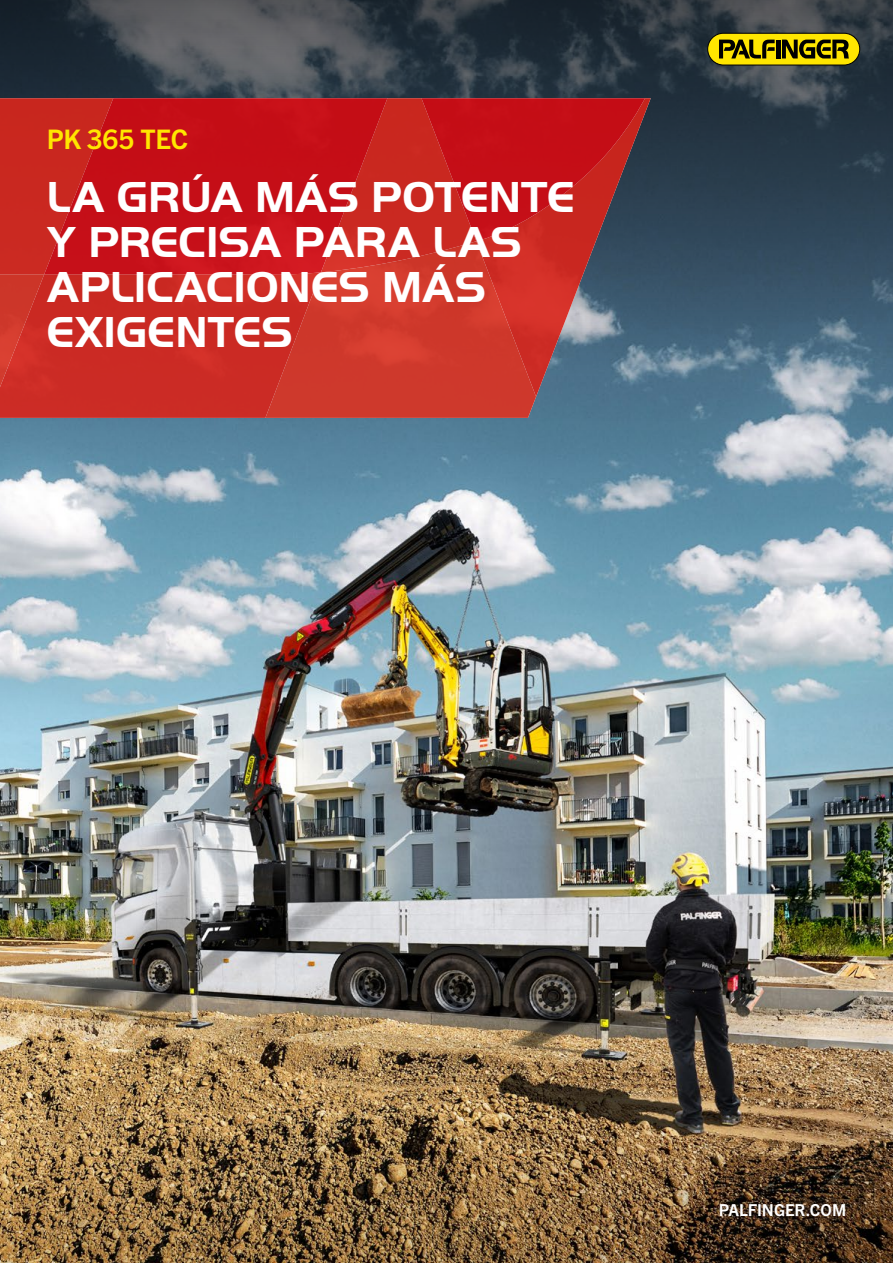
<style>
.page{position:relative;width:893px;height:1263px;background:#fff}
.page>*{position:absolute;margin:0;border:0;box-sizing:border-box;transform-origin:0 0}
.t1{font:700 45px/45px "Palfinger Handel Gothic";color:#fff}
.t2{font:700 27px "Trade Gothic Next LT Pro";letter-spacing:-.01em;color:#ffe600}
.t3{font:700 16.5px "Trade Gothic Next LT Pro";letter-spacing:-.005em;color:#fff}
</style>
<div class="page">
<img style="left:0;top:421px;width:893px;height:842px">
<svg style="left:0;top:0;width:893px;height:421px;background:#3a4b58"></svg>
<svg style="left:707px;top:33px;width:153px;height:33px;background:#9b8c03"></svg>
<div style="left:145px;top:276px;width:118px;height:142px;background:#cb2b25"></div>
<svg style="left:263px;top:276px;width:388px;height:142px;background:#b24643"></svg>
<svg style="left:0;top:98px;width:145px;height:320px;background:#cb2b23"></svg>
<svg style="left:44px;top:98px;width:607px;height:178px;background:#bf1b1e"></svg>
<p class="t2" style="left:47px;top:120px;width:143px">PK 365 TEC</p>
<p class="t1" style="left:47px;top:175px;width:530px">LA GRÚA MÁS POTENTE<br>Y PRECISA PARA LAS<br>APLICACIONES MÁS<br>EXIGENTES</p>
<p class="t3" style="left:719px;top:1199px;width:129px">PALFINGER.COM</p>
</div>
